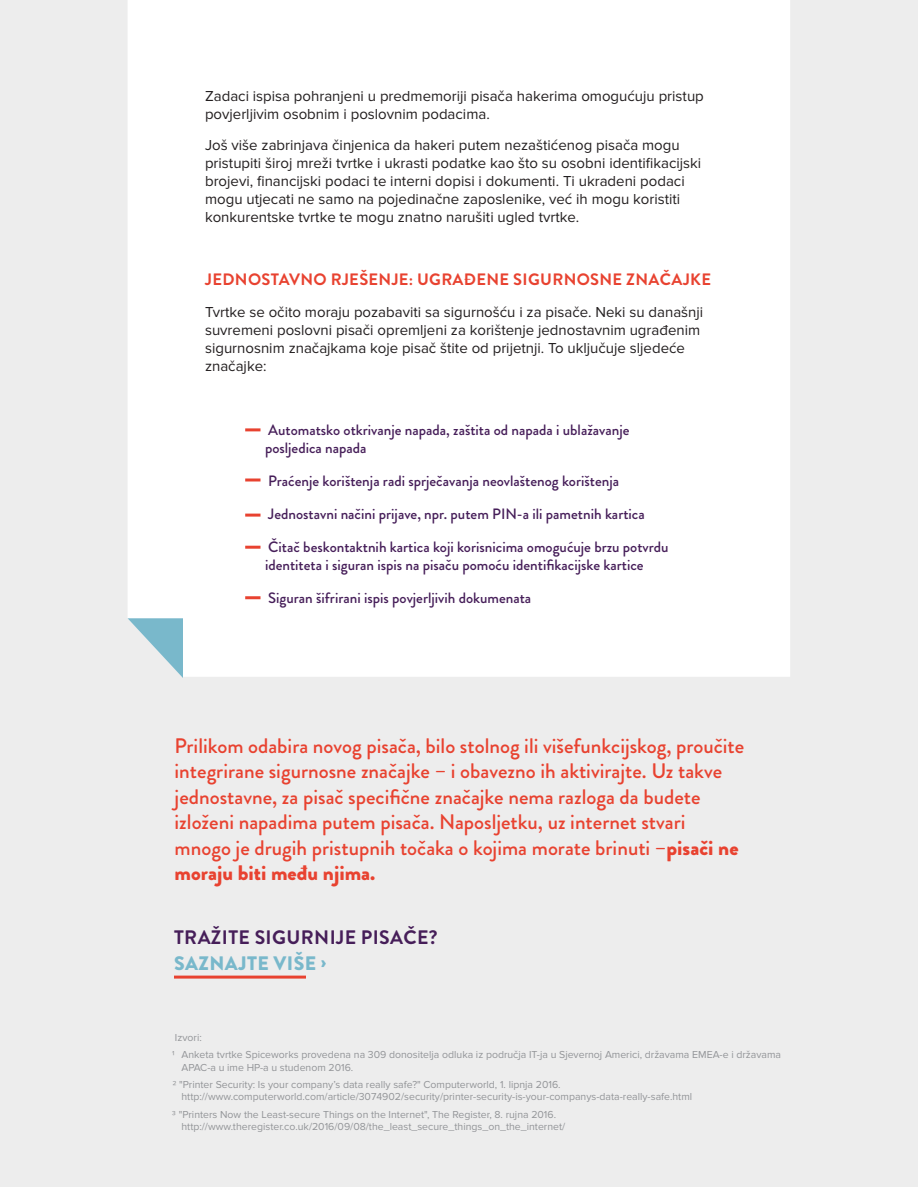
<style>
.page{position:relative;width:918px;height:1188px;background:#fff}
.page>*{position:absolute;margin:0;border:0;box-sizing:border-box;transform-origin:0 0}
.In-text_pull_quote{font:500 21px/25.5px "Brandon Grotesque";color:#e84230}
.t1{font:700 19.5px/25.5px "Brandon Grotesque";letter-spacing:.02em;color:#461e59}
.Body_Copy{font:700 16.5px "Brandon Grotesque";letter-spacing:.02em;color:#e84230}
.Body_Copy-2{font:15px/18px "Proxima Nova";color:#231f20}
.t2{font:500 15px/18px "Brandon Grotesque";color:#461e59}
.t3{font:10.5px/12.6px "Proxima Nova";color:#939598}
.s1{font-weight:900}
.s2{font-weight:900;color:#79b8cb}
</style>
<div class="page">
<div style="left:0;top:0;width:918px;height:1186px;background:#ededed"></div>
<div style="left:128px;top:0;width:662px;height:677px;background:#fff"></div>
<hr style="left:174px;top:976px;width:132px;height:3px;background:#e84230">
<hr style="left:245px;top:428px;width:16px;height:3px;background:#e84230">
<svg style="left:245px;top:478px;width:16px;height:4px"></svg>
<hr style="left:245px;top:514px;width:16px;height:3px;background:#e84230">
<hr style="left:245px;top:546px;width:16px;height:3px;background:#e84230">
<hr style="left:245px;top:596px;width:16px;height:3px;background:#e84230">
<svg style="left:128px;top:618px;width:55px;height:60px"></svg>
<p class="Body_Copy-2" style="left:205px;top:87px;width:500px">Zadaci ispisa pohranjeni u predmemoriji pisača hakerima omogućuju pristup povjerljivim osobnim i poslovnim podacima.</p>
<p class="Body_Copy-2" style="left:205px;top:136px;width:498px">Još više zabrinjava činjenica da hakeri putem nezaštićenog pisača mogu pristupiti široj mreži tvrtke i ukrasti podatke kao što su osobni identifikacijski brojevi, financijski podaci te interni dopisi i dokumenti. Ti ukradeni podaci mogu utjecati ne samo na pojedinačne zaposlenike, već ih mogu koristiti konkurentske tvrtke te mogu znatno narušiti ugled tvrtke.</p>
<p class="Body_Copy" style="left:205px;top:268px;width:507px">JEDNOSTAVNO RJEŠENJE: UGRAĐENE SIGURNOSNE ZNAČAJKE</p>
<p class="Body_Copy-2" style="left:205px;top:303px;width:500px">Tvrtke se očito moraju pozabaviti sa sigurnošću i za pisače. Neki su današnji suvremeni poslovni pisači opremljeni za korištenje jednostavnim ugrađenim sigurnosnim značajkama koje pisač štite od prijetnji. To uključuje sljedeće značajke:</p>
<p class="t2" style="left:265px;top:421px;width:366px">Automatsko otkrivanje napada, zaštita od napada i ublažavanje posljedica napada</p>
<p class="t2" style="left:268px;top:472px;width:352px">Praćenje korištenja radi sprječavanja neovlaštenog korištenja</p>
<p class="t2" style="left:268px;top:505px;width:378px">Jednostavni načini prijave, npr. putem PIN-a ili pametnih kartica</p>
<p class="t2" style="left:265px;top:538px;width:405px">Čitač beskontaktnih kartica koji korisnicima omogućuje brzu potvrdu identiteta i siguran ispis na pisaču pomoću identifikacijske kartice</p>
<p class="t2" style="left:268px;top:589px;width:265px">Siguran šifrirani ispis povjerljivih dokumenata</p>
<p class="In-text_pull_quote" style="left:175px;top:733px;width:571px">Prilikom odabira novog pisača, bilo stolnog ili višefunkcijskog, proučite integrirane sigurnosne značajke – i obavezno ih aktivirajte. Uz takve jednostavne, za pisač specifične značajke nema razloga da budete izloženi napadima putem pisača. Naposljetku, uz internet stvari mnogo je drugih pristupnih točaka o kojima morate brinuti –<span class="s1">pisači ne moraju biti među njima.</span></p>
<p class="t1" style="left:174px;top:925px;width:265px">TRAŽITE SIGURNIJE PISAČE?<br><span class="s2">SAZNAJTE VIŠE ›</span></p>
<p class="t3" style="left:175px;top:1031px;width:28px">Izvori:</p>
<p class="t3" style="left:181px;top:1049px;width:601px;text-indent:-9px">1 Anketa tvrtke Spiceworks provedena na 309 donositelja odluka iz područja IT-ja u Sjevernoj Americi, državama EMEA-e i državama<br>APAC-a u ime HP-a u studenom 2016.</p>
<p class="t3" style="left:182px;top:1078px;width:512px;text-indent:-9px">2 "Printer Security: Is your company’s data really safe?" Computerworld, 1. lipnja 2016. http://www.computerworld.com/article/3074902/security/printer-security-is-your-companys-data-really-safe.html</p>
<p class="t3" style="left:182px;top:1108px;width:385px;text-indent:-10px">3 "Printers Now the Least-secure Things on the Internet", The Register, 8. rujna 2016. http://www.theregister.co.uk/2016/09/08/the_least_secure_things_on_the_internet/</p>
</div>
